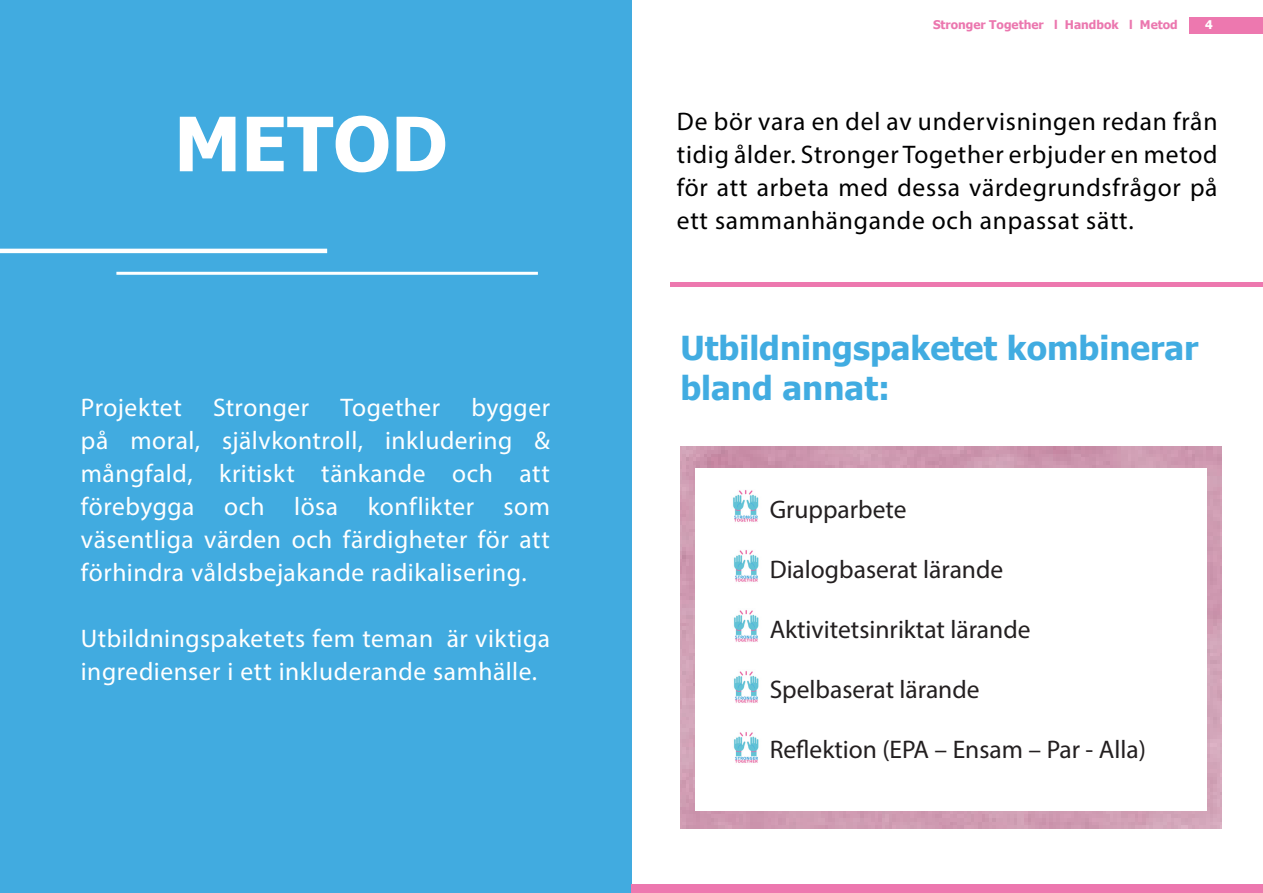
<style>
.page{position:relative;width:1263px;height:893px;background:#fff}
.page>*{position:absolute;margin:0;border:0;box-sizing:border-box;transform-origin:0 0}
.t1{font:700 75px "Tahoma";color:#fff}
.t2{font:700 33px/39.6px "Tahoma";color:#41ace1}
.t3{font:25.5px/33px "Myriad Pro";letter-spacing:.02em;color:#fff;text-align:justify}
.t4{font:25.5px/33px "Myriad Pro";letter-spacing:.03em;color:#000001;text-align:justify}
.t5{font:25.5px "Myriad Pro";color:#231f20}
.t6{font:700 12px "Tahoma";color:#eb77af}
.t7{font:700 12px "Tahoma";color:#fff}
</style>
<div class="page">
<div style="left:0;top:0;width:631px;height:893px;background:#41abe0"></div>
<hr style="left:0;top:249px;width:327px;height:4px;background:#fff">
<hr style="left:116px;top:272px;width:422px;height:3px;background:#fff">
<div style="left:1190px;top:17px;width:73px;height:17px;background:#ed78af"></div>
<img style="left:680px;top:446px;width:541px;height:382px">
<div style="left:695px;top:468px;width:511px;height:342px;background:#fff"></div>
<div style="left:631px;top:884px;width:632px;height:9px;background:#ed78af"></div>
<img style="left:733px;top:490px;width:26px;height:32px">
<hr style="left:671px;top:283px;width:592px;height:4px;background:#ed78af">
<img style="left:733px;top:550px;width:26px;height:32px">
<img style="left:733px;top:610px;width:26px;height:32px">
<img style="left:733px;top:671px;width:26px;height:32px">
<img style="left:733px;top:732px;width:26px;height:31px">
<p class="t1" style="left:174px;top:91px;width:275px">METOD</p>
<p class="t3" style="left:81px;top:391px;width:471px">Projektet Stronger Together bygger på moral, självkontroll, inkludering &amp; mångfald, kritiskt tänkande och att förebygga och lösa konflikter som väsentliga värden och färdigheter för att förhindra våldsbejakande radikalisering.</p>
<p class="t3" style="left:81px;top:622px;width:471px">Utbildningspaketets fem teman är viktiga ingredienser i ett inkluderande samhälle.</p>
<p class="t6" style="left:933px;top:17px;width:246px">Stronger Together l Handbok l Metod</p>
<p class="t7" style="left:1205px;top:17px;width:9px">4</p>
<p class="t4" style="left:677px;top:105px;width:542px">De bör vara en del av undervisningen redan från tidig ålder. Stronger Together erbjuder en metod för att arbeta med dessa värdegrundsfrågor på ett sammanhängande och anpassat sätt.</p>
<p class="t2" style="left:680px;top:330px;width:520px">Utbildningspaketet kombinerar bland annat:</p>
<p class="t5" style="left:770px;top:494px;width:138px">Grupparbete</p>
<p class="t5" style="left:770px;top:554px;width:235px">Dialogbaserat lärande</p>
<p class="t5" style="left:770px;top:614px;width:262px">Aktivitetsinriktat lärande</p>
<p class="t5" style="left:770px;top:674px;width:211px">Spelbaserat lärande</p>
<p class="t5" style="left:770px;top:734px;width:378px">Reflektion (EPA – Ensam – Par - Alla)</p>
</div>
